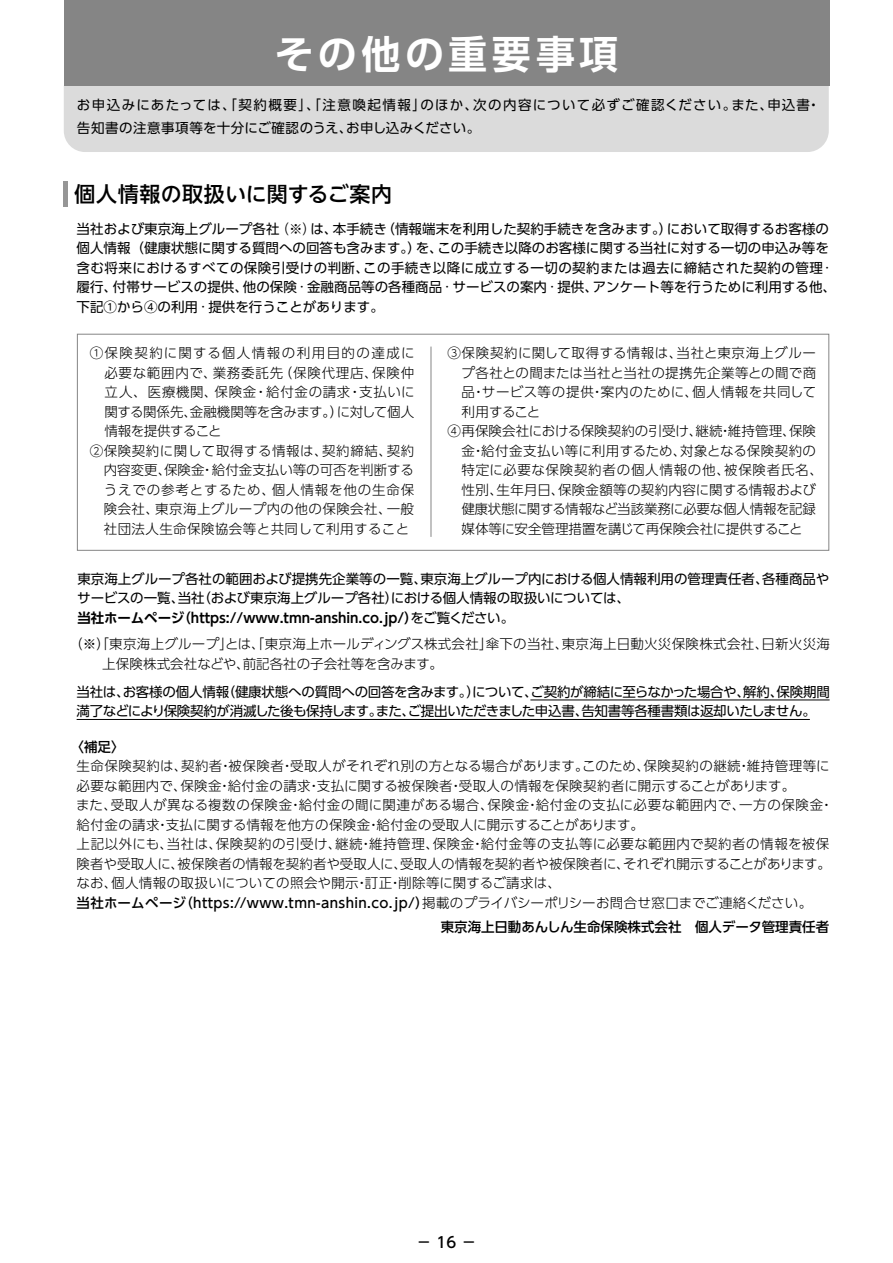
<style>
.page{position:relative;width:893px;height:1263px;background:#fff}
.page>*{position:absolute;margin:0;border:0;box-sizing:border-box;transform-origin:0 0}
.t1{font:700 39px "UD Shin Go Pro De";letter-spacing:.12em;color:#fff}
.t2{font:500 21px "UD Shin Go NT Pro";letter-spacing:.02em;color:#000}
.t3{font:500 15px "UD Shin Go Pro";color:#000}
.t4{font:300 13.5px/19.5px "UD Shin Go Pro";letter-spacing:.025em;color:#000}
.t5{font:13.5px/19.5px "UD Shin Go Pro";color:#000}
.t6{font:13.5px/19.5px "UD Shin Go Pro";letter-spacing:-.02em;color:#000}
.t7{font:13.5px/22.5px "UD Shin Go Pro";letter-spacing:.07em;color:#000}
.t8{font:300 13.5px "UD Shin Go Pro";letter-spacing:-.02em;color:#000}
.t9{font:300 13.5px "UD Shin Go Pro";letter-spacing:.055em;color:#000}
.t10{font:700 13.5px "UD Shin Go Pro De";color:#000}
.t11{font:500 13.5px "UD Shin Go Pro";color:#000}
.t12{font:300 13.5px "UD Shin Go Pro";letter-spacing:.005em;color:#000}
.t13{font:300 13.5px "UD Shin Go Pro";letter-spacing:.05em;color:#000}
.t14{font:300 13.5px "UD Shin Go Pro";letter-spacing:-.015em;color:#000}
.t15{font:300 13.5px "UD Shin Go Pro";color:#000}
.t16{font:300 13.5px "UD Shin Go Pro";letter-spacing:.045em;color:#000}
.t17{font:300 13.5px "UD Shin Go Pro";letter-spacing:.11em;color:#000}
.t18{font:300 13.5px "UD Shin Go Pro";letter-spacing:.06em;color:#000}
.t19{font:300 13.5px "UD Shin Go Pro";letter-spacing:-.035em;color:#000}
.s1{font-weight:300}
.s2{font-family:"UD Shin Go Pro";font-weight:400}
.s3{font-weight:500}
</style>
<div class="page">
<div style="left:64px;top:86px;width:765px;height:66px;background:#dbdbdb"></div>
<div style="left:64px;top:0;width:765px;height:86px;background:#858585"></div>
<hr style="left:64px;top:182px;width:4px;height:25px;background:#969696">
<svg style="left:77px;top:333px;width:753px;height:218px"></svg>
<hr style="left:530px;top:700px;width:300px;height:1px;background:#000">
<hr style="left:77px;top:719px;width:733px;height:1px;background:#000">
<h1 class="t1" style="left:275px;top:22px;width:345px">その他の重要事項</h1>
<p class="t7" style="left:77px;top:93px;width:745px">お申込みにあたっては、「契約概要」、「注意喚起情報」のほか、次の内容について必ずご確認ください。また、申込書・告知書の注意事項等を十分にご確認のうえ、お申し込みください。</p>
<h2 class="t2" style="left:74px;top:177px;width:319px">個人情報の取扱いに関するご案内</h2>
<p class="t5" style="left:77px;top:218px;width:761px">当社および東京海上グループ各社<span class="s1">（※）</span>は、本手続き（情報端末を利用した契約手続きを含みます。）において取得するお客様の個人情報（健康状態に関する質問への回答も含みます。）を、この手続き以降のお客様に関する当社に対する一切の申込み等を含む将来におけるすべての保険引受けの判断、この手続き以降に成立する一切の契約または過去に締結された契約の管理 ·履行、付帯サービスの提供、他の保険 · 金融商品等の各種商品 · サービスの案内 · 提供、アンケート等を行うために利用する他、下記①から④の利用 · 提供を行うことがあります。</p>
<p class="t17" style="left:90px;top:342px;width:326px">①保険契約に関する個人情報の利用目的の達成に</p>
<p class="t9" style="left:104px;top:362px;width:311px">必要な範囲内で、業務委託先（保険代理店、保険仲</p>
<p class="t16" style="left:104px;top:381px;width:312px">立人、医療機関、保険金・給付金の請求・支払いに</p>
<p class="t8" style="left:104px;top:401px;width:311px">関する関係先、金融機関等を含みます。）に対して個人</p>
<p class="t19" style="left:104px;top:420px;width:119px">情報を提供すること</p>
<p class="t4" style="left:90px;top:441px;width:326px">②保険契約に関して取得する情報は、契約締結、契約</p>
<p class="t15" style="left:104px;top:459px;width:312px">内容変更、保険金・給付金支払い等の可否を判断する</p>
<p class="t18" style="left:104px;top:479px;width:312px">うえでの参考とするため、個人情報を他の生命保</p>
<p class="t4" style="left:104px;top:499px;width:312px">険会社、東京海上グループ内の他の保険会社、一般</p>
<p class="t4" style="left:104px;top:519px;width:307px">社団法人生命保険協会等と共同して利用すること</p>
<p class="t5" style="left:77px;top:568px;width:754px">東京海上グループ各社の範囲および提携先企業等の一覧、東京海上グループ内における個人情報利用の管理責任者、各種商品やサービスの一覧、当社（および東京海上グループ各社）における個人情報の取扱いについては、</p>
<p class="t10" style="left:77px;top:607px;width:438px">当社ホームページ（httpｓ://www.tmn-anshin.co.jp/）<span class="s2">をご覧ください。</span></p>
<p class="t4" style="left:448px;top:343px;width:370px">③保険契約に関して取得する情報は、当社と東京海上グルー</p>
<p class="t4" style="left:461px;top:362px;width:356px">プ各社との間または当社と当社の提携先企業等との間で商</p>
<p class="t13" style="left:461px;top:381px;width:356px">品・サービス等の提供・案内のために、個人情報を共同して</p>
<p class="t4" style="left:461px;top:401px;width:80px">利用すること</p>
<p class="t12" style="left:448px;top:420px;width:370px">④再保険会社における保険契約の引受け、継続・維持管理、保険</p>
<p class="t4" style="left:461px;top:440px;width:356px">金・給付金支払い等に利用するため、対象となる保険契約の</p>
<p class="t9" style="left:461px;top:459px;width:363px">特定に必要な保険契約者の個人情報の他、被保険者氏名、</p>
<p class="t4" style="left:461px;top:479px;width:356px">性別、生年月日、保険金額等の契約内容に関する情報および</p>
<p class="t8" style="left:461px;top:498px;width:356px">健康状態に関する情報など当該業務に必要な個人情報を記録</p>
<p class="t14" style="left:461px;top:518px;width:343px">媒体等に安全管理措置を講じて再保険会社に提供すること</p>
<p class="t4" style="left:102px;top:634px;width:729px;text-indent:-33px">（※）「東京海上グループ」とは、「東京海上ホールディングス株式会社」傘下の当社、東京海上日動火災保険株式会社、日新火災海上保険株式会社などや、前記各社の子会社等を含みます。</p>
<p class="t6" style="left:77px;top:682px;width:755px">当社は、お客様の個人情報（健康状態への質問への回答を含みます。）について、ご契約が締結に至らなかった場合や、解約、保険期間満了などにより保険契約が消滅した後も保持します。また、ご提出いただきました申込書、告知書等各種書類は返却いたしません。</p>
<p class="t11" style="left:71px;top:736px;width:55px">〈補足〉</p>
<p class="t4" style="left:76px;top:756px;width:759px">生命保険契約は、契約者・被保険者・受取人がそれぞれ別の方となる場合があります。このため、保険契約の継続・維持管理等に必要な範囲内で、保険金・給付金の請求・支払に関する被保険者・受取人の情報を保険契約者に開示することがあります。<br>また、受取人が異なる複数の保険金・給付金の間に関連がある場合、保険金・給付金の支払に必要な範囲内で、一方の保険金・給付金の請求・支払に関する情報を他方の保険金・給付金の受取人に開示することがあります。<br>上記以外にも、当社は、保険契約の引受け、継続・維持管理、保険金・給付金等の支払等に必要な範囲内で契約者の情報を被保険者や受取人に、被保険者の情報を契約者や受取人に、受取人の情報を契約者や被保険者に、それぞれ開示することがあります。なお、個人情報の取扱いについての照会や開示・訂正・削除等に関するご請求は、<br><span class="s3">当社ホームページ（httpｓ://www.tmn-anshin.co.jp/）</span>掲載のプライバシーポリシーお問合せ窓口までご連絡ください。</p>
<p class="t11" style="left:441px;top:915px;width:390px">東京海上日動あんしん生命保険株式会社　個人データ管理責任者</p>
<p class="t3" style="left:417px;top:1230px;width:61px">－ 16 －</p>
</div>
